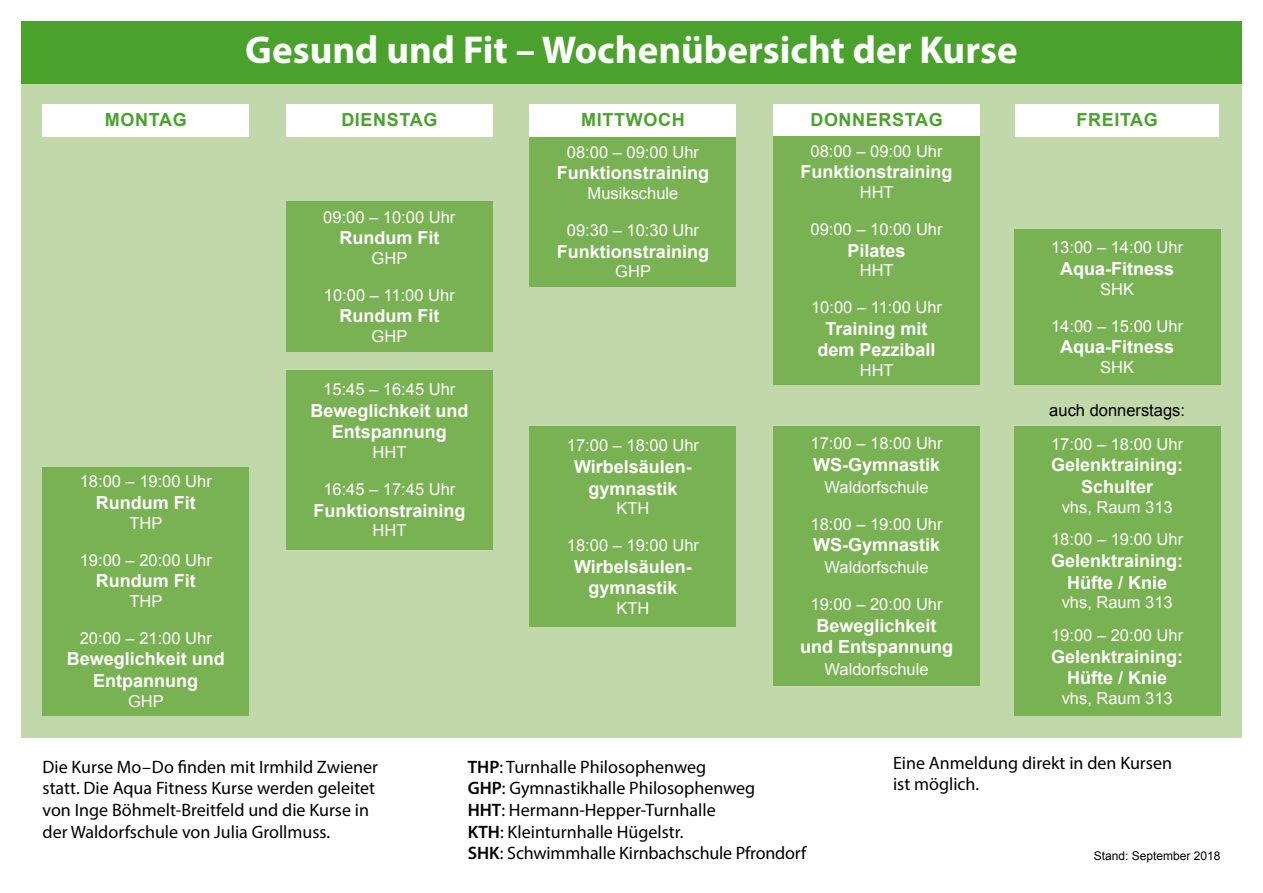
<style>
.page{position:relative;width:1263px;height:893px;background:#fff}
.page>*{position:absolute;margin:0;border:0;box-sizing:border-box;transform-origin:0 0}
.t1{font:700 39px "Myriad Pro";color:#fff}
.t2{font:700 18px/21.6px "Arial";color:#fff;text-align:center}
.t3{font:18px/21.6px "Myriad Pro";color:#000}
.t4{font:700 18px "Arial";letter-spacing:.035em;color:#4aa22c}
.t5{font:16.5px/32.5px "Arial";color:#fff;text-align:center}
.t6{font:16.5px "Arial";color:#000}
.t7{font:12px "Arial";color:#000}
.s1{font-weight:600}
</style>
<div class="page">
<div style="left:21px;top:21px;width:1221px;height:717px;background:#c1d8aa"></div>
<div style="left:21px;top:21px;width:1221px;height:63px;background:#4aa22c"></div>
<div style="left:286px;top:201px;width:207px;height:151px;background:#79b252"></div>
<div style="left:530px;top:136px;width:206px;height:151px;background:#79b252"></div>
<div style="left:286px;top:370px;width:207px;height:180px;background:#79b252"></div>
<div style="left:530px;top:426px;width:206px;height:201px;background:#79b252"></div>
<div style="left:43px;top:104px;width:206px;height:32px;background:#fff"></div>
<div style="left:286px;top:104px;width:207px;height:32px;background:#fff"></div>
<div style="left:530px;top:104px;width:206px;height:32px;background:#fff"></div>
<div style="left:773px;top:104px;width:207px;height:32px;background:#fff"></div>
<div style="left:1015px;top:104px;width:204px;height:32px;background:#fff"></div>
<div style="left:43px;top:467px;width:206px;height:248px;background:#79b252"></div>
<div style="left:773px;top:136px;width:207px;height:249px;background:#79b252"></div>
<div style="left:773px;top:426px;width:207px;height:260px;background:#79b252"></div>
<div style="left:1014px;top:230px;width:206px;height:155px;background:#79b252"></div>
<div style="left:1014px;top:426px;width:206px;height:289px;background:#79b252"></div>
<h1 class="t1" style="left:245px;top:25px;width:774px">Gesund und Fit – Wochenübersicht der Kurse</h1>
<p class="t4" style="left:105px;top:107px;width:83px">MONTAG</p>
<p class="t4" style="left:341px;top:107px;width:98px">DIENSTAG</p>
<p class="t4" style="left:581px;top:107px;width:105px">MITTWOCH</p>
<p class="t4" style="left:810px;top:107px;width:134px">DONNERSTAG</p>
<p class="t4" style="left:1076px;top:107px;width:83px">FREITAG</p>
<p class="t5" style="left:80px;top:465px;width:134px">18:00 – 19:00 Uhr</p>
<p class="t2" style="left:96px;top:492px;width:101px">Rundum Fit</p>
<p class="t5" style="left:129px;top:507px;width:34px">THP</p>
<p class="t5" style="left:80px;top:543px;width:134px">19:00 – 20:00 Uhr</p>
<p class="t2" style="left:96px;top:570px;width:101px">Rundum Fit</p>
<p class="t5" style="left:129px;top:585px;width:34px">THP</p>
<p class="t5" style="left:80px;top:622px;width:134px">20:00 – 21:00 Uhr</p>
<p class="t2" style="left:67px;top:648px;width:160px">Beweglichkeit und<br>Entpannung</p>
<p class="t5" style="left:128px;top:685px;width:37px">GHP</p>
<p class="t5" style="left:323px;top:200px;width:134px">09:00 – 10:00 Uhr</p>
<p class="t2" style="left:339px;top:227px;width:101px">Rundum Fit</p>
<p class="t5" style="left:372px;top:242px;width:37px">GHP</p>
<p class="t5" style="left:324px;top:279px;width:132px">10:00 – 11:00 Uhr</p>
<p class="t2" style="left:339px;top:305px;width:101px">Rundum Fit</p>
<p class="t5" style="left:372px;top:320px;width:37px">GHP</p>
<p class="t5" style="left:323px;top:373px;width:134px">15:45 – 16:45 Uhr</p>
<p class="t2" style="left:310px;top:400px;width:160px">Beweglichkeit und<br>Entspannung</p>
<p class="t5" style="left:373px;top:436px;width:35px">HHT</p>
<p class="t5" style="left:323px;top:473px;width:134px">16:45 – 17:45 Uhr</p>
<p class="t2" style="left:313px;top:500px;width:154px">Funktionstraining</p>
<p class="t5" style="left:373px;top:514px;width:35px">HHT</p>
<p class="t5" style="left:567px;top:136px;width:134px">08:00 – 09:00 Uhr</p>
<p class="t2" style="left:557px;top:162px;width:154px">Funktionstraining</p>
<p class="t5" style="left:588px;top:177px;width:92px">Musikschule</p>
<p class="t5" style="left:567px;top:214px;width:134px">09:30 – 10:30 Uhr</p>
<p class="t2" style="left:557px;top:241px;width:154px">Funktionstraining</p>
<p class="t5" style="left:615px;top:255px;width:37px">GHP</p>
<p class="t5" style="left:567px;top:429px;width:134px">17:00 – 18:00 Uhr</p>
<p class="t2" style="left:574px;top:456px;width:119px">Wirbelsäulen&shy;gymnastik</p>
<p class="t5" style="left:616px;top:492px;width:35px">KTH</p>
<p class="t5" style="left:567px;top:529px;width:134px">18:00 – 19:00 Uhr</p>
<p class="t2" style="left:574px;top:556px;width:119px">Wirbelsäulen&shy;gymnastik</p>
<p class="t5" style="left:616px;top:592px;width:35px">KTH</p>
<p class="t5" style="left:810px;top:135px;width:134px">08:00 – 09:00 Uhr</p>
<p class="t2" style="left:800px;top:161px;width:154px">Funktionstraining</p>
<p class="t5" style="left:860px;top:176px;width:35px">HHT</p>
<p class="t5" style="left:810px;top:213px;width:134px">09:00 – 10:00 Uhr</p>
<p class="t2" style="left:847px;top:240px;width:60px">Pilates</p>
<p class="t5" style="left:860px;top:254px;width:35px">HHT</p>
<p class="t5" style="left:811px;top:291px;width:132px">10:00 – 11:00 Uhr</p>
<p class="t2" style="left:817px;top:318px;width:120px">Training mit dem Pezziball</p>
<p class="t5" style="left:860px;top:354px;width:35px">HHT</p>
<p class="t5" style="left:810px;top:427px;width:134px">17:00 – 18:00 Uhr</p>
<p class="t2" style="left:813px;top:454px;width:129px">WS-Gymnastik</p>
<p class="t5" style="left:825px;top:471px;width:105px">Waldorfschule</p>
<p class="t5" style="left:810px;top:507px;width:134px">18:00 – 19:00 Uhr</p>
<p class="t2" style="left:813px;top:534px;width:129px">WS-Gymnastik</p>
<p class="t5" style="left:825px;top:551px;width:105px">Waldorfschule</p>
<p class="t5" style="left:810px;top:588px;width:134px">19:00 – 20:00 Uhr</p>
<p class="t2" style="left:800px;top:615px;width:154px">Beweglichkeit und Entspannung</p>
<p class="t5" style="left:825px;top:653px;width:105px">Waldorfschule</p>
<p class="t5" style="left:1051px;top:231px;width:134px">13:00 – 14:00 Uhr</p>
<p class="t2" style="left:1060px;top:258px;width:116px">Aqua-Fitness</p>
<p class="t5" style="left:1100px;top:273px;width:35px">SHK</p>
<p class="t5" style="left:1051px;top:309px;width:134px">14:00 – 15:00 Uhr</p>
<p class="t2" style="left:1060px;top:336px;width:116px">Aqua-Fitness</p>
<p class="t5" style="left:1100px;top:351px;width:35px">SHK</p>
<p class="t6" style="left:1049px;top:399px;width:137px">auch donnerstags:</p>
<p class="t5" style="left:1051px;top:428px;width:134px">17:00 – 18:00 Uhr</p>
<p class="t2" style="left:1051px;top:454px;width:134px">Gelenktraining:<br>Schulter</p>
<p class="t5" style="left:1051px;top:491px;width:134px">vhs, Raum 313<br>18:00 – 19:00 Uhr</p>
<p class="t2" style="left:1051px;top:550px;width:134px">Gelenktraining:<br>Hüfte / Knie</p>
<p class="t5" style="left:1051px;top:586px;width:134px">vhs, Raum 313<br>19:00 – 20:00 Uhr</p>
<p class="t2" style="left:1051px;top:646px;width:134px">Gelenktraining:<br>Hüfte / Knie</p>
<p class="t5" style="left:1062px;top:682px;width:112px">vhs, Raum 313</p>
<p class="t3" style="left:43px;top:756px;width:337px">Die Kurse Mo–Do finden mit Irmhild Zwiener statt. Die Aqua Fitness Kurse werden geleitet von Inge Böhmelt-Breitfeld und die Kurse in der Waldorfschule von Julia Grollmuss.</p>
<p class="t3" style="left:468px;top:756px;width:340px"><span class="s1">THP</span>: Turnhalle Philosophenweg<br><span class="s1">GHP</span>: Gymnastikhalle Philosophenweg<br><span class="s1">HHT</span>: Hermann-Hepper-Turnhalle<br><span class="s1">KTH</span>: Kleinturnhalle Hügelstr.<br><span class="s1">SHK</span>: Schwimmhalle Kirnbachschule Pfrondorf</p>
<p class="t3" style="left:893px;top:751px;width:280px">Eine Anmeldung direkt in den Kursen ist möglich.</p>
<p class="t7" style="left:1094px;top:847px;width:128px">Stand: September 2018</p>
</div>
